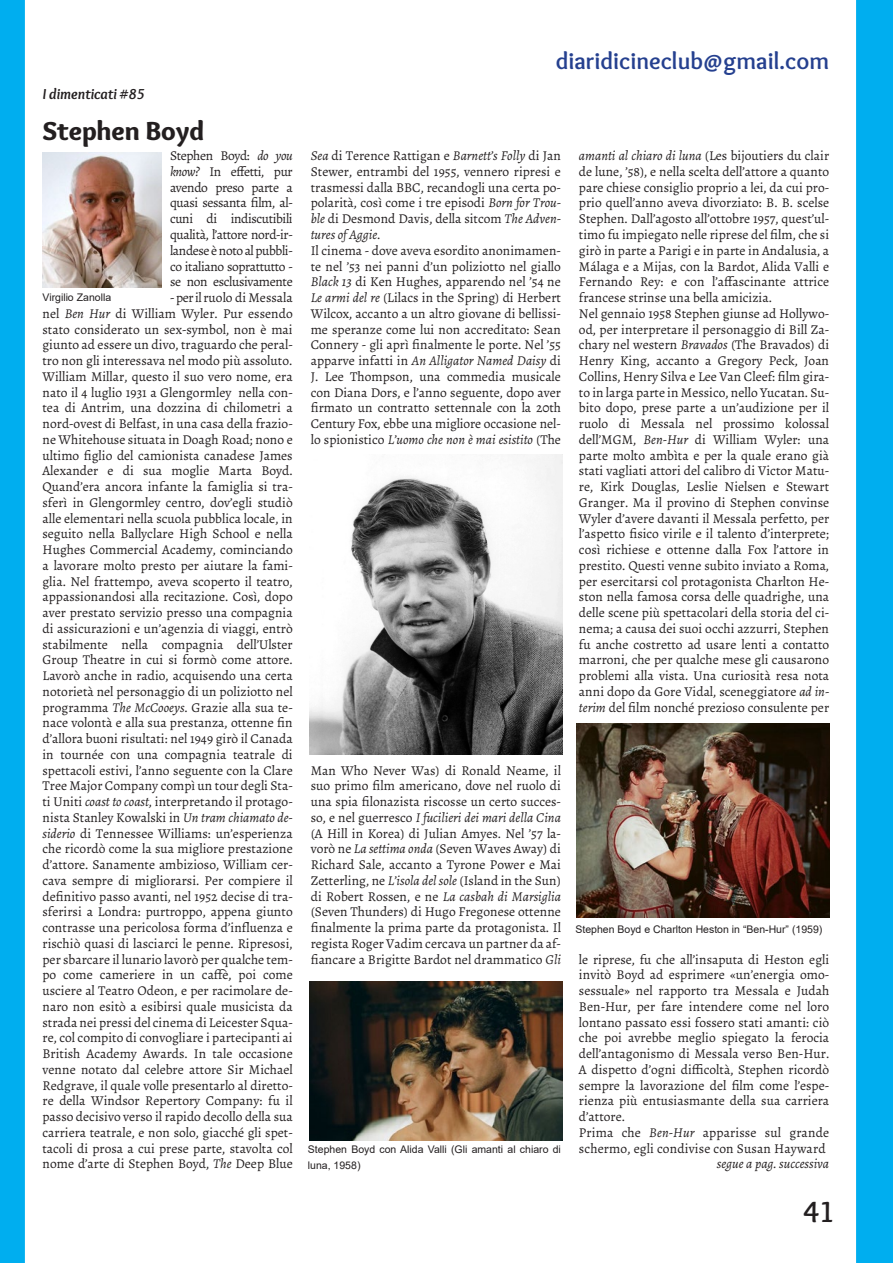
<style>
.page{position:relative;width:893px;height:1263px;background:#fff}
.page>*{position:absolute;margin:0;border:0;box-sizing:border-box;transform-origin:0 0}
.t1{font:700 30px "Overlock";color:#231f20}
.Titolo{font:900 27px "Overlock";color:#231f20}
.t2{font:700 24px "Overlock";color:#25408f}
.occhiello{font:italic 700 15px "Overlock";color:#231f20}
.Testo{font:13.5px/15.8px "Alegreya";color:#231f20;text-align:justify}
.autore_e_segue{font:italic 13.5px "Alegreya";color:#231f20}
.didascalia{font:10.5px/15.8px "Arial";color:#231f20}
.s1{font-style:italic}
</style>
<div class="page">
<div style="left:856px;top:0;width:37px;height:1263px;background:#00aeef"></div>
<div style="left:0;top:0;width:25px;height:1263px;background:#00aeef"></div>
<img style="left:43px;top:152px;width:119px;height:135px">
<img style="left:309px;top:455px;width:253px;height:299px">
<img style="left:309px;top:981px;width:253px;height:159px">
<img style="left:576px;top:723px;width:253px;height:195px">
<p class="occhiello" style="left:43px;top:85px;width:105px">I dimenticati #85</p>
<p class="Titolo" style="left:43px;top:114px;width:163px">Stephen Boyd</p>
<p class="Testo" style="left:170px;top:148px;width:124px">Stephen Boyd: <span class="s1">do you know?</span> In effetti, pur avendo preso parte a quasi sessanta film, al&shy;cuni di indiscutibili qualità, l’attore nord-ir&shy;landese è noto al pubbli&shy;co italiano soprattutto - se non esclusivamente</p>
<p class="Testo" style="left:43px;top:290px;width:252px;text-indent:128px">- per il ruolo di Messala nel <span class="s1">Ben Hur</span> di William Wyler. Pur essendo stato considerato un sex-symbol, non è mai giunto ad essere un divo, traguardo che peral&shy;tro non gli interessava nel modo più assoluto.</p>
<p class="Testo" style="left:43px;top:368px;width:252px">William Millar, questo il suo vero nome, era nato il 4 luglio 1931 a Glengormley nella con&shy;tea di Antrim, una dozzina di chilometri a nord-ovest di Belfast, in una casa della frazio&shy;ne Whitehouse situata in Doagh Road; nono e ultimo figlio del camionista canadese James Alexander e di sua moglie Marta Boyd.<br>Quand’era ancora infante la famiglia si tra&shy;sferì in Glengormley centro, dov’egli studiò alle elementari nella scuola pubblica locale, in seguito nella Ballyclare High School e nella Hughes Commercial Academy, cominciando a lavorare molto presto per aiutare la fami&shy;glia. Nel frattempo, aveva scoperto il teatro, appassionandosi alla recitazione. Così, dopo aver prestato servizio presso una compagnia di assicurazioni e un’agenzia di viaggi, entrò stabilmente nella compagnia dell’Ulster Group Theatre in cui si formò come attore.<br>Lavorò anche in radio, acquisendo una certa notorietà nel personaggio di un poliziotto nel programma <span class="s1">The McCooeys</span>. Grazie alla sua te&shy;nace volontà e alla sua prestanza, ottenne fin d’allora buoni risultati: nel 1949 girò il Canada in tournée con una compagnia teatrale di spettacoli estivi, l’anno seguente con la Clare Tree Major Company compì un tour degli Sta&shy;ti Uniti <span class="s1">coast to coast</span>, interpretando il protago&shy;nista Stanley Kowalski in <span class="s1">Un tram chiamato de&shy;siderio</span> di Tennessee Williams: un’esperienza che ricordò come la sua migliore prestazione d’attore. Sanamente ambizioso, William cer&shy;cava sempre di migliorarsi. Per compiere il definitivo passo avanti, nel 1952 decise di tra&shy;sferirsi a Londra: purtroppo, appena giunto contrasse una pericolosa forma d’influenza e rischiò quasi di lasciarci le penne. Ripresosi, per sbarcare il lunario lavorò per qualche tem&shy;po come cameriere in un caffè, poi come usciere al Teatro Odeon, e per racimolare de&shy;naro non esitò a esibirsi quale musicista da strada nei pressi del cinema di Leicester Squa&shy;re, col compito di convogliare i partecipanti ai British Academy Awards. In tale occasione venne notato dal celebre attore Sir Michael Redgrave, il quale volle presentarlo al diretto&shy;re della Windsor Repertory Company: fu il passo decisivo verso il rapido decollo della sua carriera teatrale, e non solo, giacché gli spet&shy;tacoli di prosa a cui prese parte, stavolta col nome d’arte di Stephen Boyd, <span class="s1">The</span> Deep Blue</p>
<p class="didascalia" style="left:43px;top:289px;width:70px">Virgilio Zanolla</p>
<h3 class="t2" style="left:556px;top:47px;width:275px">diaridicineclub@gmail.com</h3>
<p class="Testo" style="left:311px;top:148px;width:252px"><span class="s1">Sea</span> di Terence Rattigan e <span class="s1">Barnett’s Folly</span> di Jan Stewer, entrambi del 1955, vennero ripresi e trasmessi dalla BBC, recandogli una certa po&shy;polarità, così come i tre episodi <span class="s1">Born for Trou&shy;ble</span> di Desmond Davis, della sitcom <span class="s1">The Adven&shy;tures of Aggie</span>.</p>
<p class="Testo" style="left:311px;top:242px;width:252px">Il cinema - dove aveva esordito anonimamen&shy;te nel ’53 nei panni d’un poliziotto nel giallo <span class="s1">Black 13</span> di Ken Hughes, apparendo nel ’54 ne <span class="s1">Le armi del re</span> (Lilacs in the Spring) di Herbert Wilcox, accanto a un altro giovane di bellissi&shy;me speranze come lui non accreditato: Sean Connery - gli aprì finalmente le porte. Nel ’55 apparve infatti in <span class="s1">An Alligator Named Daisy</span> di J. Lee Thompson, una commedia musicale con Diana Dors, e l’anno seguente, dopo aver firmato un contratto settennale con la 20th Century Fox, ebbe una migliore occasione nel&shy;lo spionistico <span class="s1">L’uomo che non è mai esistito</span> (The</p>
<p class="Testo" style="left:579px;top:148px;width:252px"><span class="s1">amanti al chiaro di luna</span> (Les bijoutiers du clair de lune, ’58), e nella scelta dell’attore a quanto pare chiese consiglio proprio a lei, da cui pro&shy;prio quell’anno aveva divorziato: B. B. scelse Stephen. Dall’agosto all’ottobre 1957, quest’ul&shy;timo fu impiegato nelle riprese del film, che si girò in parte a Parigi e in parte in Andalusia, a Málaga e a Mijas, con la Bardot, Alida Valli e Fernando Rey: e con l’affascinante attrice francese strinse una bella amicizia.</p>
<p class="Testo" style="left:579px;top:305px;width:252px">Nel gennaio 1958 Stephen giunse ad Hollywo&shy;od, per interpretare il personaggio di Bill Za&shy;chary nel western <span class="s1">Bravados</span> (The Bravados) di Henry King, accanto a Gregory Peck, Joan Collins, Henry Silva e Lee Van Cleef: film gira&shy;to in larga parte in Messico, nello Yucatan. Su&shy;bito dopo, prese parte a un’audizione per il ruolo di Messala nel prossimo kolossal dell’MGM, <span class="s1">Ben-Hur</span> di William Wyler: una parte molto ambìta e per la quale erano già stati vagliati attori del calibro di Victor Matu&shy;re, Kirk Douglas, Leslie Nielsen e Stewart Granger. Ma il provino di Stephen convinse Wyler d’avere davanti il Messala perfetto, per l’aspetto fisico virile e il talento d’interprete; così richiese e ottenne dalla Fox l’attore in prestito. Questi venne subito inviato a Roma, per esercitarsi col protagonista Charlton He&shy;ston nella famosa corsa delle quadrighe, una delle scene più spettacolari della storia del ci&shy;nema; a causa dei suoi occhi azzurri, Stephen fu anche costretto ad usare lenti a contatto marroni, che per qualche mese gli causarono problemi alla vista. Una curiosità resa nota anni dopo da Gore Vidal, sceneggiatore <span class="s1">ad in&shy;terim</span> del film nonché prezioso consulente per</p>
<p class="Testo" style="left:311px;top:762px;width:252px">Man Who Never Was) di Ronald Neame, il suo primo film americano, dove nel ruolo di una spia filonazista riscosse un certo succes&shy;so, e nel guerresco <span class="s1">I fucilieri dei mari della Cina </span>(A Hill in Korea) di Julian Amyes. Nel ’57 la&shy;vorò ne <span class="s1">La settima onda</span> (Seven Waves Away) di Richard Sale, accanto a Tyrone Power e Mai Zetterling, ne <span class="s1">L’isola del sole</span> (Island in the Sun) di Robert Rossen, e ne <span class="s1">La casbah di Marsiglia </span>(Seven Thunders) di Hugo Fregonese ottenne finalmente la prima parte da protagonista. Il regista Roger Vadim cercava un partner da af&shy;fiancare a Brigitte Bardot nel drammatico <span class="s1">Gli</span></p>
<p class="didascalia" style="left:308px;top:1141px;width:254px">Stephen Boyd con Alida Valli (Gli amanti al chiaro di luna, 1958)</p>
<p class="didascalia" style="left:575px;top:921px;width:248px">Stephen Boyd e Charlton Heston in “Ben-Hur” (1959)</p>
<p class="Testo" style="left:579px;top:951px;width:252px">le riprese, fu che all’insaputa di Heston egli invitò Boyd ad esprimere «un’energia omo&shy;sessuale» nel rapporto tra Messala e Judah Ben-Hur, per fare intendere come nel loro lontano passato essi fossero stati amanti: ciò che poi avrebbe meglio spiegato la ferocia dell’antagonismo di Messala verso Ben-Hur.<br>A dispetto d’ogni difficoltà, Stephen ricordò sempre la lavorazione del film come l’espe&shy;rienza più entusiasmante della sua carriera d’attore.</p>
<p class="Testo" style="left:579px;top:1124px;width:252px">Prima che <span class="s1">Ben-Hur</span> apparisse sul grande schermo, egli condivise con Susan Hayward</p>
<p class="autore_e_segue" style="left:717px;top:1155px;width:114px">segue a pag. successiva</p>
<h1 class="t1" style="left:803px;top:1194px;width:34px">41</h1>
</div>
